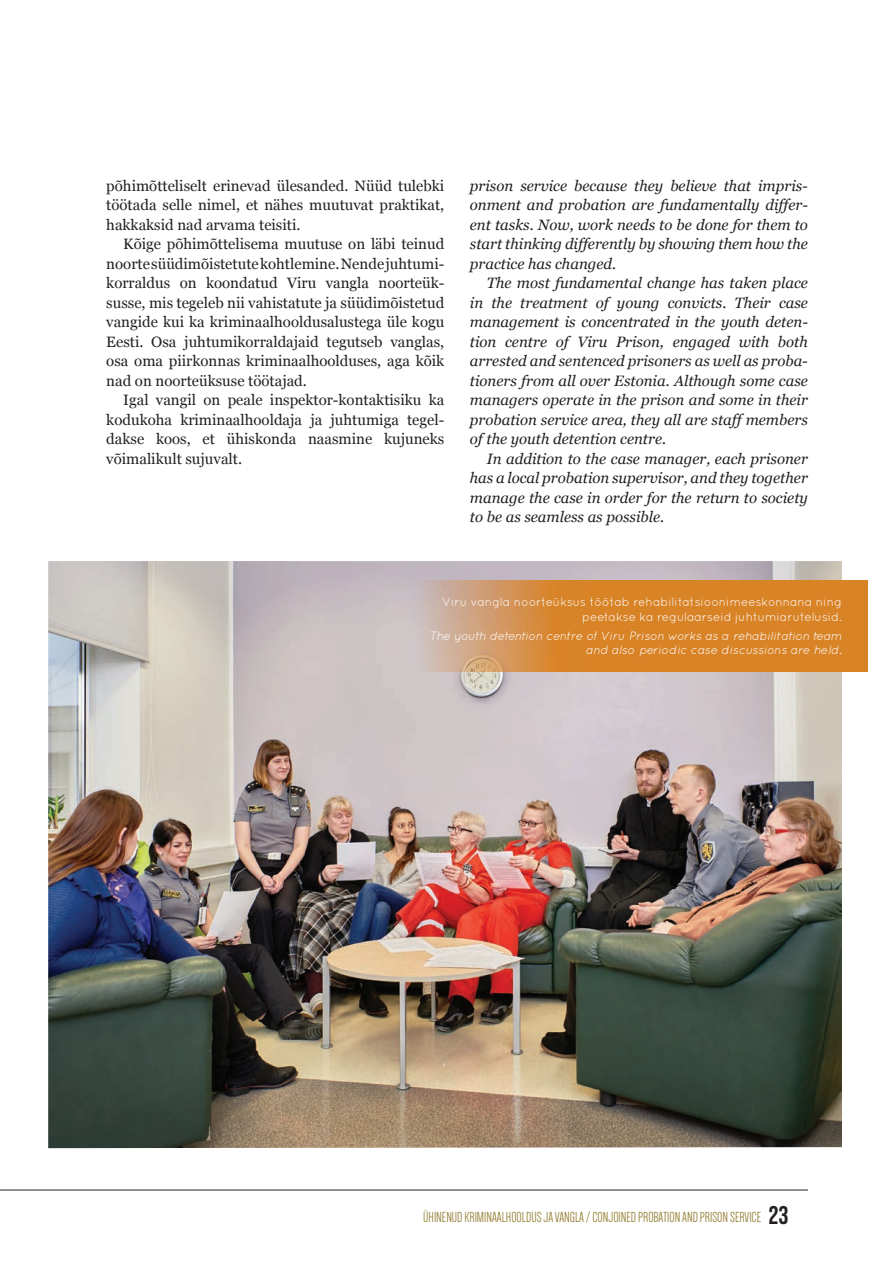
<style>
.page{position:relative;width:893px;height:1263px;background:#fff}
.page>*{position:absolute;margin:0;border:0;box-sizing:border-box;transform-origin:0 0}
.t1{font:italic 15px/19.5px "Georgia";color:#231f20;text-align:justify}
.t2{font:15px/19.5px "Georgia";color:#231f20;text-align:justify}
.t3{font:15px "Dense";color:#958037}
.t4{font:12px/14.4px "Quicksand";color:#fff;text-align:right}
.t5{font:italic 12px/14.4px "Quicksand";color:#fff;text-align:right}
.s1{font-family:"Bebas Neue";font-size:25.5px;color:#231f20}
</style>
<div class="page">
<hr style="left:0;top:1190px;width:808px;height:1px;background:#231f20">
<img style="left:48px;top:561px;width:794px;height:587px">
<img style="left:389px;top:581px;width:200px;height:91px">
<div style="left:589px;top:581px;width:279px;height:91px;background:#d98327"></div>
<p class="t2" style="left:106px;top:175px;width:340px">põhimõtteliselt erinevad ülesanded. Nüüd tulebki töötada selle nimel, et nähes muutuvat praktikat, hakkaksid nad arvama teisiti.</p>
<p class="t2" style="left:106px;top:233px;width:340px;text-indent:17px">Kõige põhimõttelisema muutuse on läbi teinud noorte süüdimõistetute kohtlemine. Nende juhtumi&shy;korraldus on koondatud Viru vangla noorteük&shy;susse, mis tegeleb nii vahistatute ja süüdimõistetud vangide kui ka kriminaalhooldusalustega üle kogu Eesti. Osa juhtumikorraldajaid tegutseb vanglas, osa oma piirkonnas kriminaalhoolduses, aga kõik nad on noorteüksuse töötajad.</p>
<p class="t2" style="left:106px;top:389px;width:340px;text-indent:17px">Igal vangil on peale inspektor-kontaktisiku ka kodukoha kriminaalhooldaja ja juhtumiga tegel&shy;dakse koos, et ühiskonda naasmine kujuneks võimalikult sujuvalt.</p>
<p class="t1" style="left:470px;top:175px;width:340px">prison service because they believe that impris&shy;onment and probation are fundamentally differ&shy;ent tasks. Now, work needs to be done for them to start thinking differently by showing them how the practice has changed.</p>
<p class="t1" style="left:470px;top:272px;width:340px;text-indent:17px">The most fundamental change has taken place in the treatment of young convicts. Their case management is concentrated in the youth deten&shy;tion centre of Viru Prison, engaged with both arrested and sentenced prisoners as well as proba&shy;tioners from all over Estonia. Although some case managers operate in the prison and some in their probation service area, they all are staffmembers of the youth detention centre.</p>
<p class="t1" style="left:470px;top:448px;width:340px;text-indent:17px">In addition to the case manager, each prisoner has a local probation supervisor, and they together manage the case in order for the return to society to be as seamless as possible.</p>
<p class="t4" style="left:442px;top:595px;width:401px">Viru vangla noorteüksus töötab rehabilitatsioonimeeskonnana ning peetakse ka regulaarseid juhtumiarutelusid.</p>
<p class="t5" style="left:430px;top:628px;width:413px">The youth detention centre of Viru Prison works as a rehabilitation team and also periodic case discussions are held.</p>
<p class="t3" style="left:423px;top:1210px;width:367px">ÜHINENUD KRIMINAALHOOLDUS JA VANGLA / CONJOINED PROBATION AND PRISON SERVICE <span class="s1">23</span></p>
</div>
